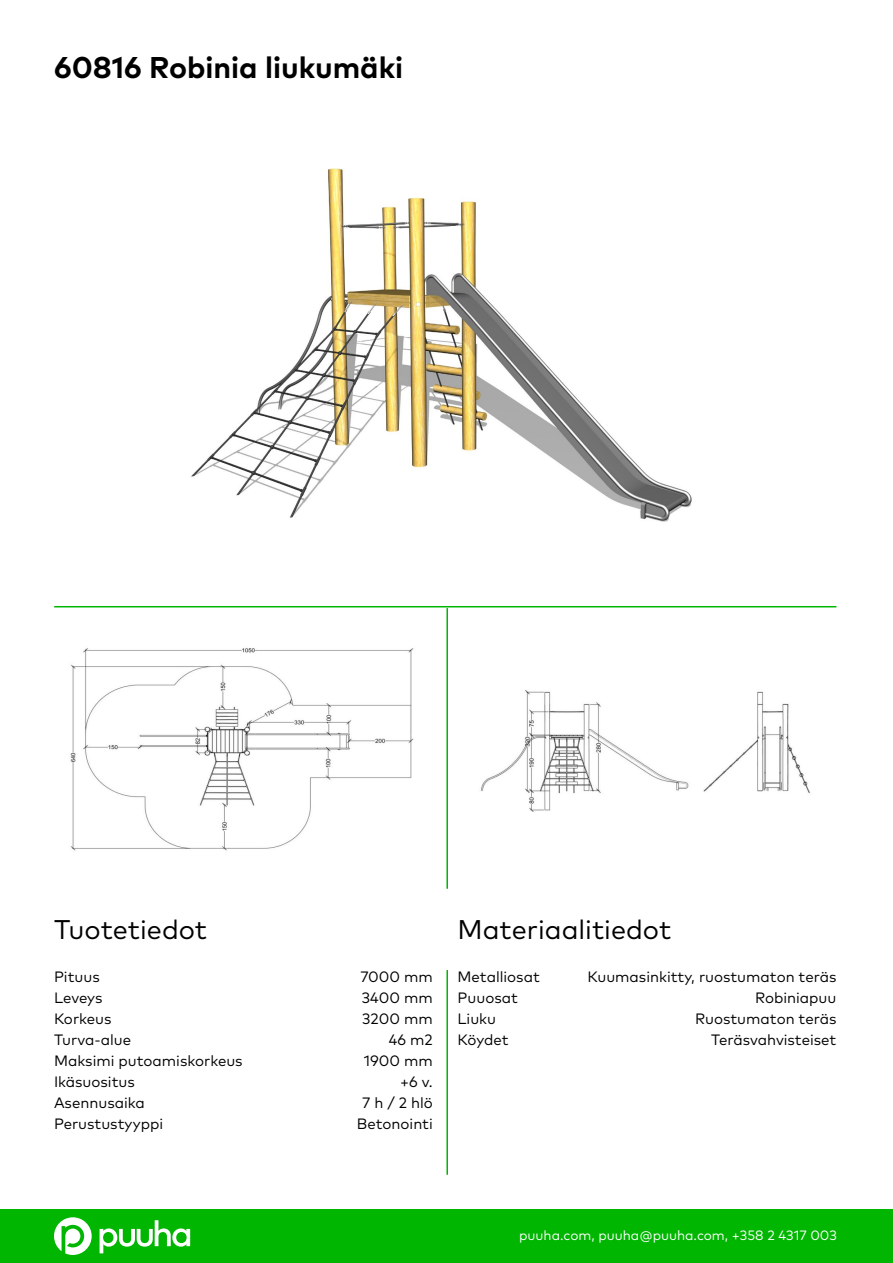
<style>
.page{position:relative;width:893px;height:1263px;background:#fff}
.page>*{position:absolute;margin:0;border:0;box-sizing:border-box;transform-origin:0 0}
.t1{font:700 30px "Mark Pro";color:#000}
.t2{font:27px "Mark Pro";color:#000}
.t3{font:15px/21px "Mark Pro";color:#000;text-align:right}
.t4{font:13.5px "Mark Pro";color:#fff}
</style>
<div class="page">
<div style="left:0;top:1209px;width:893px;height:54px;background:#00b600"></div>
<hr style="left:446px;top:970px;width:2px;height:205px;background:#00b600">
<hr style="left:446px;top:608px;width:2px;height:281px;background:#00b600">
<hr style="left:54px;top:606px;width:782px;height:1px;background:#00b600">
<svg style="left:54px;top:1217px;width:38px;height:38px"></svg>
<svg style="left:100px;top:1220px;width:90px;height:33px"></svg>
<img style="left:191px;top:168px;width:501px;height:354px">
<img style="left:70px;top:648px;width:344px;height:203px">
<img style="left:480px;top:689px;width:330px;height:122px">
<h1 class="t1" style="left:54px;top:44px;width:351px">60816 Robinia liukumäki</h1>
<h2 class="t2" style="left:54px;top:909px;width:155px">Tuotetiedot</h2>
<h2 class="t2" style="left:458px;top:909px;width:215px">Materiaalitiedot</h2>
<p class="t3" style="left:587px;top:965px;width:250px">Kuumasinkitty, ruostumaton teräs<br>Robiniapuu<br>Ruostumaton teräs<br>Teräsvahvisteiset</p>
<p class="t3" style="left:458px;top:965px;width:84px;text-align:left">Metalliosat<br>Puuosat<br>Liuku<br>Köydet</p>
<p class="t3" style="left:54px;top:965px;width:190px;text-align:left">Pituus<br>Leveys<br>Korkeus<br>Turva-alue<br>Maksimi putoamiskorkeus<br>Ikäsuositus<br>Asennusaika<br>Perustustyyppi</p>
<p class="t3" style="left:357px;top:965px;width:77px">7000 mm<br>3400 mm<br>3200 mm<br>46 m2<br>1900 mm +6 v.<br>7 h / 2 hlö<br>Betonointi</p>
<p class="t4" style="left:519px;top:1225px;width:319px">puuha.com, puuha@puuha.com, +358 2 4317 003</p>
</div>
